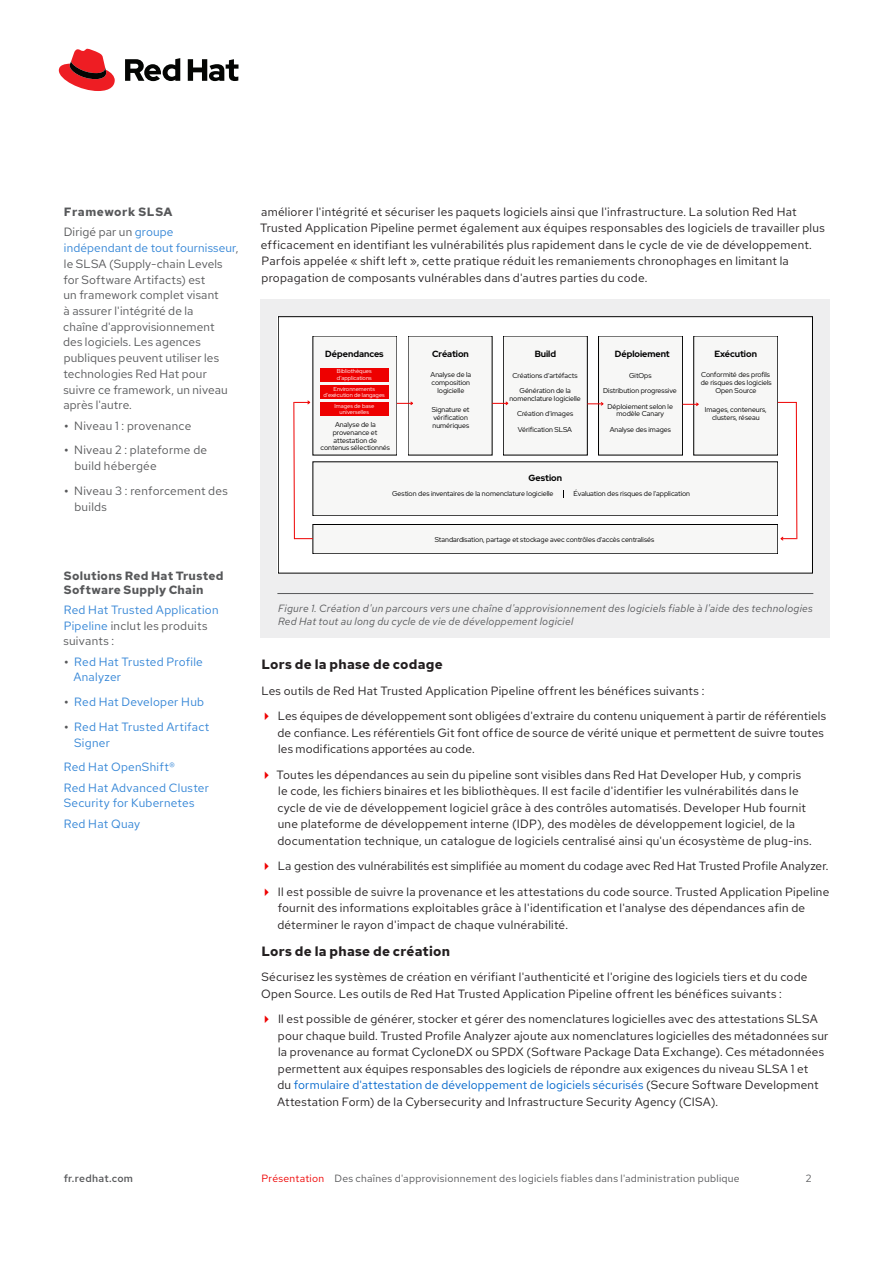
<style>
.page{position:relative;width:893px;height:1263px;background:#fff}
.page>*{position:absolute;margin:0;border:0;box-sizing:border-box;transform-origin:0 0}
.t1{font:700 13.5px "Red Hat Text";letter-spacing:.015em;color:#231f20}
.t2{font:12px/16.5px "Red Hat Text";letter-spacing:.02em;color:#231f20}
.t3{font:12px/15.8px "Red Hat Text";letter-spacing:.01em;color:#57585a}
.t4{font:12px/15.8px "Red Hat Text";letter-spacing:.02em;color:#3385d6}
.t5{font:700 12px/20.2px "Red Hat Text";letter-spacing:.025em;color:#57585a}
.t6{font:italic 10.5px/13.5px "Red Hat Text";letter-spacing:.02em;color:#57585a}
.t7{font:10.5px "Red Hat Text";letter-spacing:.025em;color:#57585a}
.t8{font:500 10.5px "Red Hat Text";letter-spacing:.025em;color:#57585a}
.t9{font:700 9px "Red Hat Display";color:#000}
.t10{font:7.05px/7.6px "Red Hat Display";color:#000;text-align:center}
.t11{font:5.7px/6.4px "Red Hat Display";color:#fff;text-align:center}
.s1{font-weight:400}
.s2{font-weight:400;color:#3385d6}
.s3{color:#3385d6}
.s4{font-weight:700}
.s5{color:#57585a}
.s6{font-weight:700;color:#57585a}
.s7{color:#06c}
.s8{color:#e00}
</style>
<div class="page">
<div style="left:261px;top:299px;width:569px;height:338px;background:#eeeeef"></div>
<hr style="left:277px;top:593px;width:536px;height:1px;background:#57585a">
<div style="left:277px;top:316px;width:536px;height:257px;background:#fff"></div>
<div style="left:313px;top:336px;width:84px;height:119px;background:#f7f7f6"></div>
<div style="left:408px;top:336px;width:84px;height:119px;background:#f7f7f6"></div>
<div style="left:503px;top:336px;width:84px;height:119px;background:#f7f7f6"></div>
<div style="left:598px;top:336px;width:85px;height:119px;background:#f7f7f6"></div>
<div style="left:694px;top:336px;width:84px;height:119px;background:#f7f7f6"></div>
<div style="left:313px;top:462px;width:465px;height:54px;background:#f7f7f6"></div>
<div style="left:313px;top:524px;width:465px;height:30px;background:#f7f7f6"></div>
<div style="left:313px;top:524px;width:465px;height:30px;border:1px solid #000"></div>
<svg style="left:397px;top:401px;width:16px;height:5px"></svg>
<svg style="left:492px;top:401px;width:17px;height:5px"></svg>
<svg style="left:587px;top:401px;width:17px;height:5px"></svg>
<svg style="left:683px;top:402px;width:16px;height:5px"></svg>
<svg style="left:293px;top:400px;width:20px;height:140px"></svg>
<svg style="left:778px;top:401px;width:20px;height:140px"></svg>
<div style="left:321px;top:368px;width:68px;height:14px;background:#e00"></div>
<div style="left:321px;top:385px;width:68px;height:14px;background:#e00"></div>
<div style="left:321px;top:402px;width:68px;height:14px;background:#e00"></div>
<svg style="left:59px;top:49px;width:56px;height:42px"></svg>
<svg style="left:125px;top:58px;width:113px;height:23px"></svg>
<p class="t5" style="left:64px;top:202px;width:111px">Framework SLSA<br><span class="s1">Dirigé par un</span> <span class="s2">groupe</span></p>
<p class="t3" style="left:63px;top:240px;width:177px"><span class="s3">indépendant de tout fournisseur</span>, le SLSA (Supply-chain Levels for Software Artifacts) est<br>un framework complet visant<br>à assurer l'intégrité de la<br>chaîne d'approvisionnement<br>des logiciels. Les agences publiques peuvent utiliser les technologies Red Hat pour suivre ce framework, un niveau après l'autre.</p>
<p class="t3" style="left:64px;top:417px;width:129px"><span class="s4">•</span> Niveau 1 : provenance</p>
<p class="t3" style="left:74px;top:442px;width:134px;text-indent:-10px"><span class="s4">•</span> Niveau 2 : plateforme de build hébergée</p>
<p class="t3" style="left:74px;top:483px;width:155px;text-indent:-10px"><span class="s4">•</span> Niveau 3 : renforcement des builds</p>
<p class="t5" style="left:64px;top:569px;width:161px;line-height:13.5px">Solutions Red Hat Trusted<br>Software Supply Chain</p>
<p class="t4" style="left:63px;top:601px;width:157px">Red Hat Trusted Application<br>Pipeline <span class="s5">inclut les produits suivants :</span></p>
<p class="t4" style="left:73px;top:653px;width:131px;text-indent:-9px"><span class="s6">•</span> Red Hat Trusted Profile<br>Analyzer</p>
<p class="t4" style="left:64px;top:694px;width:142px"><span class="s6">•</span> Red Hat Developer Hub</p>
<p class="t4" style="left:74px;top:718px;width:137px;text-indent:-10px"><span class="s6">•</span> Red Hat Trusted Artifact<br>Signer</p>
<p class="t4" style="left:64px;top:757px;width:147px;line-height:20.2px">Red Hat OpenShift®<br>Red Hat Advanced Cluster</p>
<p class="t4" style="left:64px;top:793px;width:132px;line-height:20.2px">Security for Kubernetes<br>Red Hat Quay</p>
<p class="t2" style="left:260px;top:203px;width:566px">améliorer l'intégrité et sécuriser les paquets logiciels ainsi que l'infrastructure. La solution Red Hat Trusted Application Pipeline permet également aux équipes responsables des logiciels de travailler plus efficacement en identifiant les vulnérabilités plus rapidement dans le cycle de vie de développement.<br>Parfois appelée « shift left », cette pratique réduit les remaniements chronophages en limitant la propagation de composants vulnérables dans d'autres parties du code.</p>
<p class="t9" style="left:325px;top:348px;width:60px">Dépendances</p>
<p class="t9" style="left:432px;top:348px;width:38px">Création</p>
<p class="t9" style="left:535px;top:348px;width:23px">Build</p>
<p class="t9" style="left:615px;top:348px;width:56px">Déploiement</p>
<p class="t9" style="left:714px;top:348px;width:44px">Exécution</p>
<p class="t11" style="left:337px;top:368px;width:36px;text-align:left">Bibliothèques d'applications</p>
<p class="t11" style="left:323px;top:385px;width:63px">Environnements d'exécution de langages</p>
<p class="t11" style="left:334px;top:402px;width:41px">Images de base universelles</p>
<p class="t10" style="left:321px;top:421px;width:71px">Analyse de la provenance et attestation de contenus sélectionnés</p>
<p class="t10" style="left:431px;top:371px;width:42px">Analyse de la composition logicielle</p>
<p class="t10" style="left:512px;top:368px;width:67px;line-height:15.5px">Créations d'artéfacts<br>Génération de la</p>
<p class="t10" style="left:509px;top:391px;width:73px;line-height:15.5px">nomenclature logicielle<br>Création d'images<br>Vérification SLSA</p>
<p class="t10" style="left:432px;top:406px;width:39px;text-align:left">Signature et vérification numériques</p>
<p class="t9" style="left:528px;top:472px;width:35px">Gestion</p>
<p class="t10" style="left:603px;top:368px;width:75px;line-height:15.5px">GitOps<br>Distribution progressive<br>Déploiement selon le</p>
<p class="t10" style="left:610px;top:406px;width:63px;line-height:15.5px">modèle Canary<br>Analyse des images</p>
<p class="t10" style="left:573px;top:490px;width:118px">Évaluation des risques de l'application</p>
<p class="t10" style="left:392px;top:489px;width:163px">Gestion des inventaires de la nomenclature logicielle</p>
<p class="t10" style="left:435px;top:535px;width:221px">Standardisation, partage et stockage avec contrôles d'accès centralisés</p>
<p class="t10" style="left:701px;top:371px;width:72px">Conformité des profils de risques des logiciels<br>Open Source</p>
<p class="t10" style="left:705px;top:406px;width:63px">Images, conteneurs, clusters, réseau</p>
<p class="t6" style="left:278px;top:601px;width:536px">Figure 1. Création d'un parcours vers une chaîne d'approvisionnement des logiciels fiable à l'aide des technologies<br>Red Hat tout au long du cycle de vie de développement logiciel</p>
<p class="t1" style="left:261px;top:655px;width:183px">Lors de la phase de codage</p>
<p class="t2" style="left:278px;top:677px;width:550px;line-height:25.5px;text-indent:-16px">Les outils de Red Hat Trusted Application Pipeline offrent les bénéfices suivants :<br>Les équipes de développement sont obligées d'extraire du contenu uniquement à partir de référentiels</p>
<p class="t2" style="left:277px;top:724px;width:548px">de confiance. Les référentiels Git font office de source de vérité unique et permettent de suivre toutes les modifications apportées au code.</p>
<p class="t2" style="left:277px;top:766px;width:537px">Toutes les dépendances au sein du pipeline sont visibles dans Red Hat Developer Hub, y compris le code, les fichiers binaires et les bibliothèques. Il est facile d'identifier les vulnérabilités dans le cycle de vie de développement logiciel grâce à des contrôles automatisés. Developer Hub fournit une plateforme de développement interne (IDP), des modèles de développement logiciel, de la documentation technique, un catalogue de logiciels centralisé ainsi qu'un écosystème de plug-ins.</p>
<p class="t2" style="left:278px;top:853px;width:553px;line-height:25.5px">La gestion des vulnérabilités est simplifiée au moment du codage avec Red Hat Trusted Profile Analyzer.<br>Il est possible de suivre la provenance et les attestations du code source. Trusted Application Pipeline</p>
<p class="t2" style="left:277px;top:899px;width:529px">fournit des informations exploitables grâce à l'identification et l'analyse des dépendances afin de déterminer le rayon d'impact de chaque vulnérabilité.</p>
<p class="t1" style="left:261px;top:942px;width:190px">Lors de la phase de création</p>
<p class="t2" style="left:261px;top:968px;width:548px">Sécurisez les systèmes de création en vérifiant l'authenticité et l'origine des logiciels tiers et du code<br>Open Source. Les outils de Red Hat Trusted Application Pipeline offrent les bénéfices suivants :</p>
<p class="t2" style="left:277px;top:1010px;width:553px">Il est possible de générer, stocker et gérer des nomenclatures logicielles avec des attestations SLSA pour chaque build. Trusted Profile Analyzer ajoute aux nomenclatures logicielles des métadonnées sur la provenance au format CycloneDX ou SPDX (Software Package Data Exchange). Ces métadonnées permettent aux équipes responsables des logiciels de répondre aux exigences du niveau SLSA 1 et<br>du <span class="s7">formulaire d'attestation de développement de logiciels sécurisés</span> (Secure Software Development Attestation Form) de la Cybersecurity and Infrastructure Security Agency (CISA).</p>
<p class="t8" style="left:64px;top:1171px;width:71px">fr.redhat.com</p>
<p class="t7" style="left:262px;top:1171px;width:480px"><span class="s8">Présentation</span> Des chaînes d'approvisionnement des logiciels fiables dans l'administration publique</p>
<p class="t7" style="left:806px;top:1171px;width:7px">2</p>
</div>
